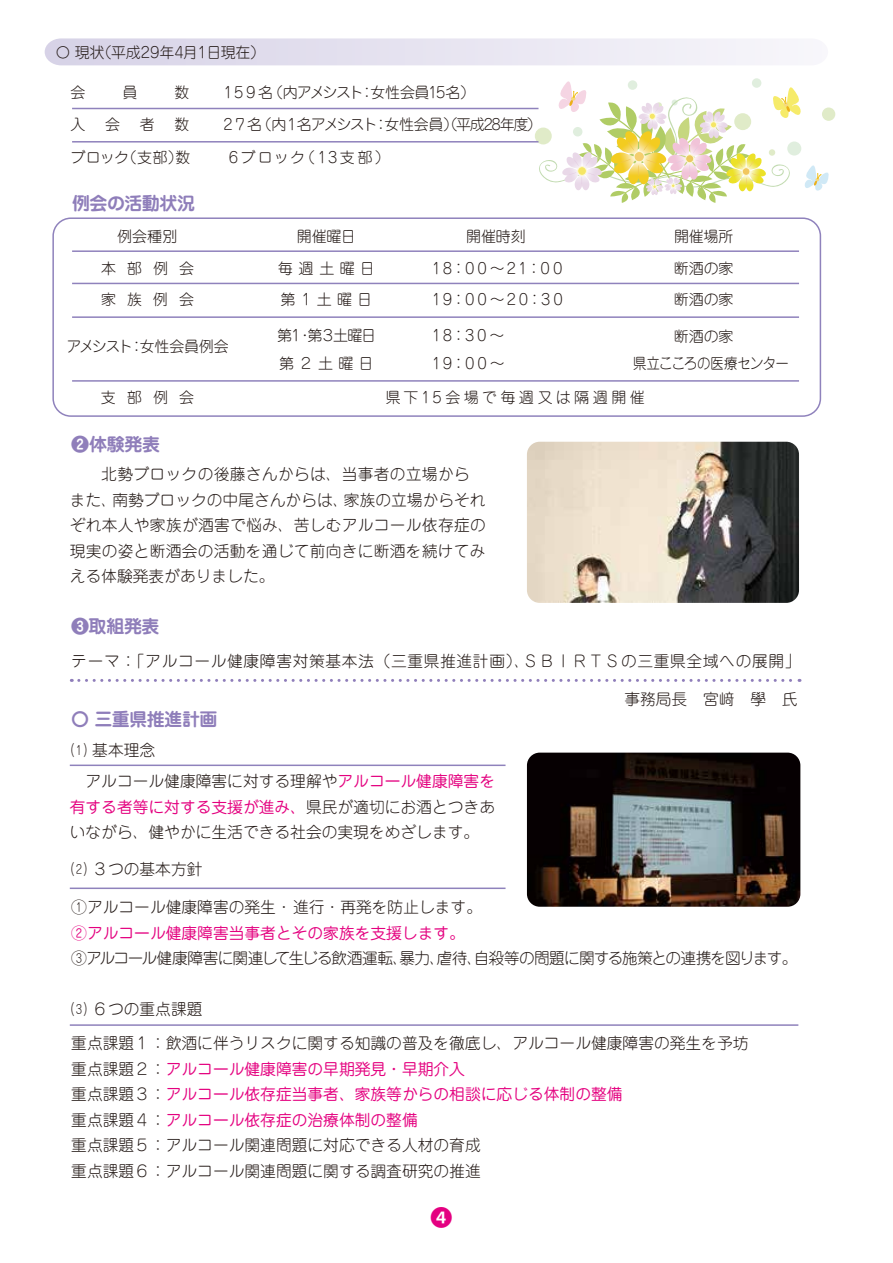
<style>
.page{position:relative;width:893px;height:1263px;background:#fff}
.page>*{position:absolute;margin:0;border:0;box-sizing:border-box;transform-origin:0 0}
.t1{font:22.5px "Koz Go Pro";color:#e40081}
.t2{font:700 18px "Jun 501 Pro";letter-spacing:-.025em;color:#8f7eba}
.t3{font:300 15.75px/25.5px "Jun 101 Pro";color:#221815;text-align:justify}
.t4{font:15.75px "Jun 201 Pro";color:#e4007f}
.t5{font:300 15.75px "Jun 101 Pro";letter-spacing:-.055em;color:#221815}
.t6{font:300 15.75px "Jun 101 Pro";letter-spacing:.04em;color:#221815}
.t7{font:300 15px/27.3px "Jun 101 Pro";letter-spacing:-.005em;color:#221815}
.t8{font:300 15px "Jun 101 Pro";letter-spacing:-.1em;color:#221815}
.t9{font:300 15px/31.7px "Jun 101 Pro";letter-spacing:.135em;color:#221815;text-align:center}
.t10{font:300 15px "Jun 101 Pro";letter-spacing:-.075em;color:#221815}
.t11{font:300 15px "Jun 101 Pro";letter-spacing:.23em;color:#221815}
.t12{font:300 15px/27.3px "Jun 101 Pro";letter-spacing:-.03em;color:#221815}
.t13{font:300 15px "Jun 101 Pro";letter-spacing:-.025em;color:#221815}
.t14{font:300 15px "Jun 101 Pro";letter-spacing:-.04em;color:#221815;scale:.9 1}
.t15{font:300 15px "Jun 101 Pro";letter-spacing:.155em;color:#221815}
.s1{font-family:"Jun 201 Pro";font-weight:400;color:#e4007f}
.s2{font-family:"Jun 101 Pro";font-weight:300;color:#221815}
</style>
<div class="page">
<svg style="left:45px;top:38px;width:734px;height:27px"></svg>
<img style="left:527px;top:442px;width:272px;height:161px">
<img style="left:527px;top:753px;width:273px;height:154px">
<div style="left:535px;top:128px;width:17px;height:16px;background:#e0ebc8;border-radius:50%"></div>
<div style="left:822px;top:107px;width:13px;height:14px;background:#e0ebc8;border-radius:50%"></div>
<svg style="left:537px;top:78px;width:293px;height:125px"></svg>
<div style="left:52px;top:217px;width:769px;height:200px;border:2px solid #8f82bc;border-radius:18px"></div>
<hr style="left:72px;top:250px;width:727px;height:2px;background:#8f82bc">
<hr style="left:72px;top:141px;width:466px;height:2px;background:#8f82bc">
<hr style="left:72px;top:108px;width:466px;height:1px;background:#8f82bc">
<hr style="left:72px;top:283px;width:727px;height:1px;background:#8f82bc">
<hr style="left:72px;top:316px;width:727px;height:2px;background:#8f82bc">
<hr style="left:72px;top:380px;width:727px;height:2px;background:#8f82bc">
<svg style="left:79px;top:679px;width:721px;height:3px"></svg>
<hr style="left:70px;top:764px;width:435px;height:2px;background:#8f82bc">
<hr style="left:70px;top:1024px;width:728px;height:2px;background:#8f82bc">
<hr style="left:70px;top:887px;width:435px;height:2px;background:#8f82bc">
<p class="t7" style="left:55px;top:37px;width:211px">〇 現状（平成29年4月１日現在）</p>
<p class="t10" style="left:223px;top:80px;width:253px">15 9 名（内アメシスト：女性会員15名）</p>
<p class="t7" style="left:71px;top:109px;width:120px">入　会　者　数</p>
<p class="t8" style="left:223px;top:113px;width:320px">2 7 名（内１名アメシスト：女性会員）（平成28年度）</p>
<p class="t7" style="left:71px;top:142px;width:121px">ブロック（支部）数</p>
<p class="t15" style="left:229px;top:146px;width:163px">6ブロック（13支部）</p>
<p class="t2" style="left:72px;top:189px;width:125px">例会の活動状況</p>
<p class="t7" style="left:674px;top:221px;width:61px">開催場所</p>
<p class="t7" style="left:117px;top:221px;width:62px">例会種別</p>
<p class="t7" style="left:297px;top:221px;width:61px">開催曜日</p>
<p class="t9" style="left:432px;top:219px;width:133px">開催時刻<br>18：00～21：00<br>19：00～20：30</p>
<p class="t7" style="left:432px;top:320px;width:75px">18：30～<br>19：00～</p>
<p class="t11" style="left:386px;top:386px;width:261px">県下15会場で毎週又は隔週開催</p>
<p class="t7" style="left:101px;top:253px;width:95px">本部例会</p>
<p class="t7" style="left:278px;top:253px;width:99px">毎週土曜日</p>
<p class="t7" style="left:674px;top:253px;width:61px">断酒の家</p>
<p class="t7" style="left:674px;top:284px;width:61px">断酒の家</p>
<p class="t7" style="left:674px;top:320px;width:61px">断酒の家</p>
<p class="t7" style="left:101px;top:284px;width:94px">家族例会</p>
<p class="t7" style="left:280px;top:284px;width:93px">第１土曜日</p>
<p class="t13" style="left:66px;top:334px;width:164px">アメシスト：女性会員例会</p>
<p class="t12" style="left:277px;top:320px;width:101px">第１・第３土曜日第２土曜日</p>
<p class="t14" style="left:633px;top:351px;width:175px">県立こころの医療センター</p>
<p class="t7" style="left:101px;top:382px;width:95px">支部例会</p>
<p class="t2" style="left:71px;top:430px;width:90px">❷体験発表</p>
<p class="t3" style="left:70px;top:460px;width:418px">　　北勢ブロックの後藤さんからは、当事者の立場から　また、南勢ブロックの中尾さんからは、家族の立場からそれぞれ本人や家族が酒害で悩み、苦しむアルコール依存症の現実の姿と断酒会の活動を通じて前向きに断酒を続けてみえる体験発表がありました。</p>
<p class="t2" style="left:71px;top:612px;width:90px">❸取組発表</p>
<p class="t6" style="left:71px;top:648px;width:731px">テーマ：「アルコール健康障害対策基本法（三重県推進計画）、ＳＢＩＲＴＳの三重県全域への展開」</p>
<p class="t2" style="left:71px;top:705px;width:148px">〇 三重県推進計画</p>
<p class="t3" style="left:71px;top:735px;width:85px">⑴ 基本理念</p>
<p class="t3" style="left:70px;top:767px;width:427px">　アルコール健康障害に対する理解や<span class="s1">アルコール健康障害を</span></p>
<p class="t4" style="left:70px;top:794px;width:427px">有する者等に対する支援が進み、<span class="s2">県民が適切にお酒とつきあ</span></p>
<p class="t3" style="left:70px;top:818px;width:411px">いながら、健やかに生活できる社会の実現をめざします。</p>
<p class="t3" style="left:71px;top:854px;width:133px">⑵ ３つの基本方針</p>
<p class="t3" style="left:624px;top:684px;width:175px">事務局長　宮﨑　學　氏</p>
<p class="t3" style="left:71px;top:893px;width:412px">①アルコール健康障害の発生・ 進行・再発を防止します。</p>
<p class="t4" style="left:71px;top:920px;width:395px">②アルコール健康障害当事者とその家族を支援します。</p>
<p class="t5" style="left:71px;top:946px;width:728px">③アルコール健康障害に関連して生じる飲酒運転、暴力、虐待、自殺等の問題に関する施策との連携を図ります。</p>
<p class="t3" style="left:71px;top:995px;width:133px">⑶ ６つの重点課題</p>
<p class="t3" style="left:71px;top:1029px;width:679px">重点課題１：飲酒に伴うリスクに関する知識の普及を徹底し、アルコール健康障害の発生を予坊</p>
<p class="t4" style="left:71px;top:1056px;width:395px"><span class="s2">重点課題２：</span>アルコール健康障害の早期発見・早期介入</p>
<p class="t4" style="left:71px;top:1082px;width:553px"><span class="s2">重点課題３：</span>アルコール依存症当事者、家族等からの相談に応じる体制の整備</p>
<p class="t4" style="left:71px;top:1107px;width:348px"><span class="s2">重点課題４：</span>アルコール依存症の治療体制の整備</p>
<p class="t3" style="left:71px;top:1131px;width:411px">重点課題５：アルコール関連問題に対応できる人材の育成</p>
<p class="t3" style="left:71px;top:1156px;width:411px">重点課題６：アルコール関連問題に関する調査研究の推進</p>
<h1 class="t1" style="left:430px;top:1204px;width:24px">❹</h1>
</div>
